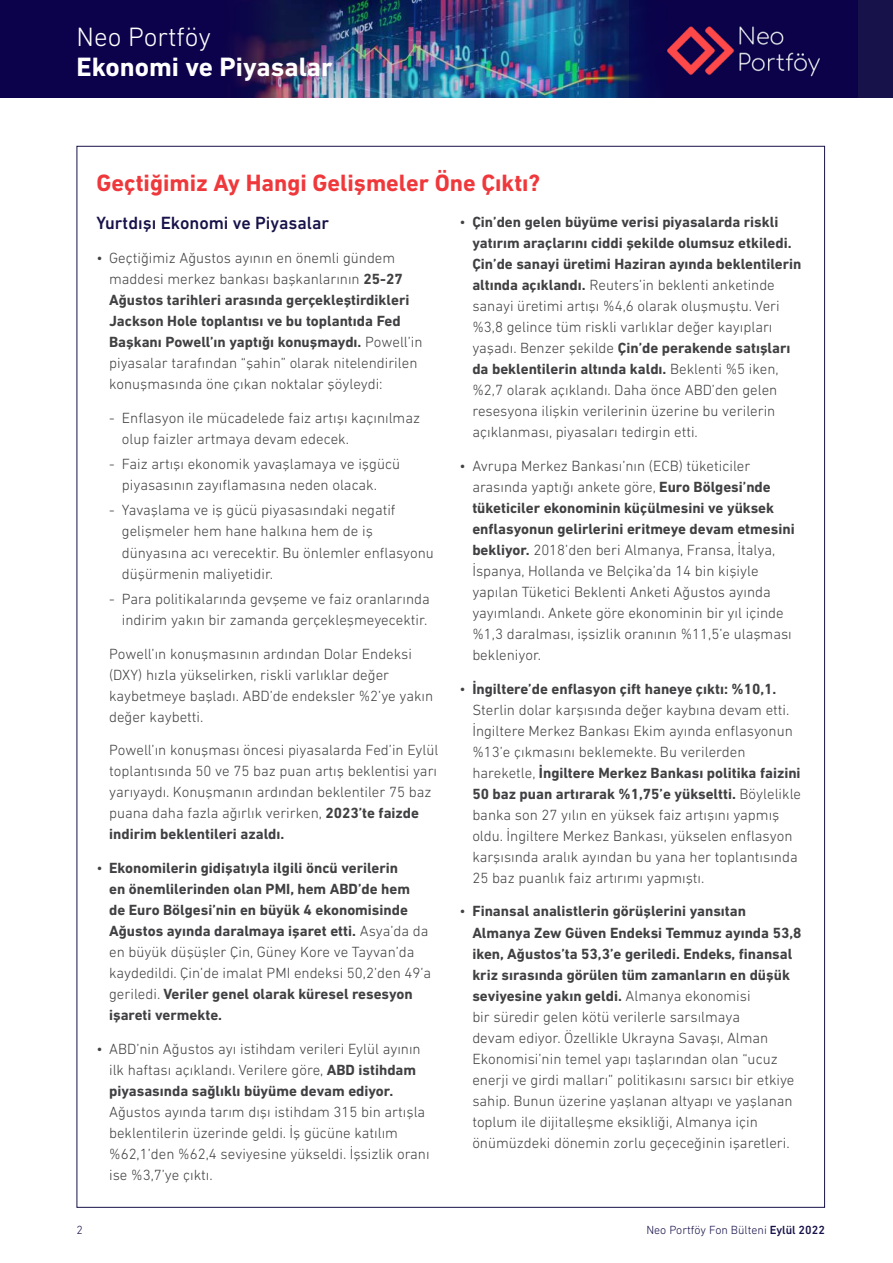
<style>
.page{position:relative;width:893px;height:1263px;background:#fff}
.page>*{position:absolute;margin:0;border:0;box-sizing:border-box;transform-origin:0 0}
.t1{font:700 27px "DIN Next LT Pro";color:#fff}
.t2{font:300 27px "DIN Next LT Pro";color:#fff}
.t3{font:700 24px "DIN Next LT Pro";color:#ef383b}
.t4{font:500 18px "DIN Next LT Pro";color:#171249}
.t5{font:300 15px/21px "DIN Next LT Pro";color:#414042}
.t6{font:700 15px/21px "DIN Next LT Pro";color:#414042}
.t7{font:300 12px "DIN Next LT Pro";color:#171249}
.s1{font-weight:700}
.s2{font-weight:300}
.s3{font-weight:500}
</style>
<div class="page">
<div style="left:0;top:0;width:893px;height:98px;background:#0b024b"></div>
<div style="left:565px;top:0;width:328px;height:98px;background:#171249"></div>
<img style="left:675px;top:0;width:183px;height:98px">
<img style="left:235px;top:0;width:440px;height:98px">
<h1 class="t2" style="left:77px;top:21px;width:136px">Neo Portföy</h1>
<h1 class="t1" style="left:77px;top:51px;width:258px">Ekonomi ve Piyasalar</h1>
<h2 class="t3" style="left:96px;top:169px;width:445px">Geçtiğimiz Ay Hangi Gelişmeler Öne Çıktı?</h2>
<p class="t4" style="left:96px;top:213px;width:234px">Yurtdışı Ekonomi ve Piyasalar</p>
<p class="t5" style="left:109px;top:247px;width:315px;text-indent:-13px">• Geçtiğimiz Ağustos ayının en önemli gündem maddesi merkez bankası başkanlarının <span class="s1">25-27<br>Ağustos tarihleri arasında gerçekleştirdikleri Jackson Hole toplantısı ve bu toplantıda Fed Başkanı Powell’ın yaptığı konuşmaydı.</span> Powell’in piyasalar tarafından “şahin” olarak nitelendirilen konuşmasında öne çıkan noktalar şöyleydi:</p>
<p class="t5" style="left:122px;top:407px;width:300px;text-indent:-13px">- Enflasyon ile mücadelede faiz artışı kaçınılmaz olup faizler artmaya devam edecek.</p>
<p class="t5" style="left:122px;top:453px;width:280px;text-indent:-13px">- Faiz artışı ekonomik yavaşlamaya ve işgücü piyasasının zayıflamasına neden olacak.</p>
<p class="t5" style="left:122px;top:500px;width:314px;text-indent:-13px">- Yavaşlama ve iş gücü piyasasındaki negatif gelişmeler hem hane halkına hem de iş dünyasına acı verecektir. Bu önlemler enflasyonu düşürmenin maliyetidir.</p>
<p class="t5" style="left:109px;top:588px;width:322px;text-align:right">- Para politikalarında gevşeme ve faiz oranlarında indirim yakın bir zamanda gerçekleşmeyecektir.</p>
<p class="t5" style="left:109px;top:643px;width:326px">Powell’ın konuşmasının ardından Dolar Endeksi (DXY) hızla yükselirken, riskli varlıklar değer kaybetmeye başladı. ABD’de endeksler %2’ye yakın değer kaybetti.</p>
<p class="t5" style="left:109px;top:739px;width:331px">Powell’ın konuşması öncesi piyasalarda Fed’in Eylül toplantısında 50 ve 75 baz puan artış beklentisi yarı yarıyaydı. Konuşmanın ardından beklentiler 75 baz puana daha fazla ağırlık verirken, <span class="s1">2023’te faizde indirim beklentileri azaldı.</span></p>
<p class="t6" style="left:109px;top:857px;width:324px;text-indent:-13px"><span class="s2">•</span> Ekonomilerin gidişatıyla ilgili öncü verilerin<br>en önemlilerinden olan PMI, hem ABD’de hem<br>de Euro Bölgesi’nin en büyük 4 ekonomisinde Ağustos ayında daralmaya işaret etti. <span class="s2">Asya’da da en büyük düşüşler Çin, Güney Kore ve Tayvan’da kaydedildi. Çin’de imalat PMI endeksi 50,2’den 49’a geriledi.</span> Veriler genel olarak küresel resesyon işareti vermekte.</p>
<p class="t5" style="left:109px;top:1038px;width:313px;text-indent:-13px">• ABD’nin Ağustos ayı istihdam verileri Eylül ayının ilk haftası açıklandı. Verilere göre, <span class="s1">ABD istihdam piyasasında sağlıklı büyüme devam ediyor.</span></p>
<p class="t5" style="left:109px;top:1101px;width:322px">Ağustos ayında tarım dışı istihdam 315 bin artışla beklentilerin üzerinde geldi. İş gücüne katılım %62,1’den %62,4 seviyesine yükseldi. İşsizlik oranı ise %3,7’ye çıktı.</p>
<p class="t5" style="left:472px;top:211px;width:331px;text-indent:-13px">• <span class="s1">Çin’den gelen büyüme verisi piyasalarda riskli yatırım araçlarını ciddi şekilde olumsuz etkiledi.<br>Çin’de sanayi üretimi Haziran ayında beklentilerin altında açıklandı.</span> Reuters’in beklenti anketinde sanayi üretimi artışı %4,6 olarak oluşmuştu. Veri %3,8 gelince tüm riskli varlıklar değer kayıpları yaşadı. Benzer şekilde <span class="s1">Çin’de perakende satışları da beklentilerin altında kaldı.</span> Beklenti %5 iken, %2,7 olarak açıklandı. Daha önce ABD’den gelen resesyona ilişkin verilerinin üzerine bu verilerin açıklanması, piyasaları tedirgin etti.</p>
<p class="t5" style="left:472px;top:455px;width:324px;text-indent:-13px">• Avrupa Merkez Bankası’nın (ECB) tüketiciler arasında yaptığı ankete göre, <span class="s1">Euro Bölgesi’nde tüketiciler ekonominin küçülmesini ve yüksek enflasyonun gelirlerini eritmeye devam etmesini bekliyor.</span> 2018’den beri Almanya, Fransa, İtalya, İspanya, Hollanda ve Belçika’da 14 bin kişiyle yapılan Tüketici Beklenti Anketi Ağustos ayında yayımlandı. Ankete göre ekonominin bir yıl içinde %1,3 daralması, işsizlik oranının %11,5’e ulaşması bekleniyor.</p>
<p class="t5" style="left:472px;top:678px;width:330px;text-indent:-13px">• <span class="s1">İngiltere’de enflasyon çift haneye çıktı: %10,1.<br></span>Sterlin dolar karşısında değer kaybına devam etti.<br>İngiltere Merkez Bankası Ekim ayında enflasyonun %13’e çıkmasını beklemekte. Bu verilerden hareketle, <span class="s1">İngiltere Merkez Bankası politika faizini 50 baz puan artırarak %1,75’e yükseltti.</span> Böylelikle banka son 27 yılın en yüksek faiz artışını yapmış oldu. İngiltere Merkez Bankası, yükselen enflasyon karşısında aralık ayından bu yana her toplantısında 25 baz puanlık faiz artırımı yapmıştı.</p>
<p class="t5" style="left:472px;top:901px;width:331px;text-indent:-13px">• <span class="s1">Finansal analistlerin görüşlerini yansıtan Almanya Zew Güven Endeksi Temmuz ayında 53,8 iken, Ağustos’ta 53,3’e geriledi. Endeks, finansal kriz sırasında görülen tüm zamanların en düşük seviyesine yakın geldi.</span> Almanya ekonomisi<br>bir süredir gelen kötü verilerle sarsılmaya<br>devam ediyor. Özellikle Ukrayna Savaşı, Alman Ekonomisi’nin temel yapı taşlarından olan “ucuz enerji ve girdi malları” politikasını sarsıcı bir etkiye sahip. Bunun üzerine yaşlanan altyapı ve yaşlanan toplum ile dijitalleşme eksikliği, Almanya için önümüzdeki dönemin zorlu geçeceğinin işaretleri.</p>
<p class="t7" style="left:77px;top:1223px;width:8px">2</p>
<p class="t7" style="left:646px;top:1223px;width:180px">Neo Portföy Fon Bülteni <span class="s3">Eylül 2022</span></p>
</div>
